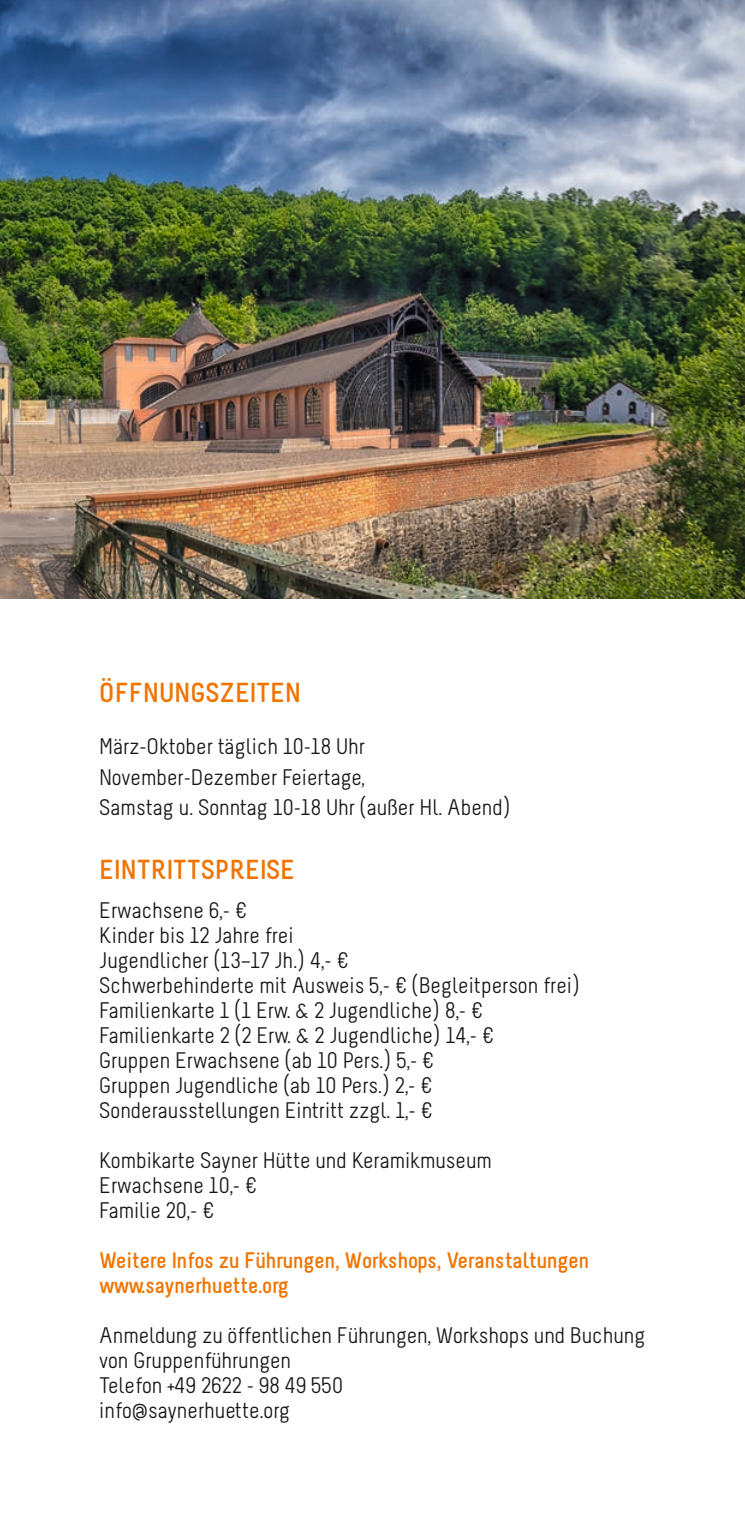
<style>
.page{position:relative;width:745px;height:1531px;background:#fff}
.page>*{position:absolute;margin:0;border:0;box-sizing:border-box;transform-origin:0 0}
.sky{font:700 27.5px "Melbourne";letter-spacing:.01em;color:#f07400}
.lauftext{font:22.5px/25px "Melbourne";color:#151616}
.lauftext-2{font:700 22.5px "Melbourne";color:#f07400}
</style>
<div class="page">
<img style="left:0;top:0;width:744px;height:599px">
<p class="sky" style="left:99px;top:678px;width:203px">ÖFFNUNGSZEITEN</p>
<p class="lauftext" style="left:99px;top:734px;width:267px">März-Oktober täglich 10-18 Uhr</p>
<p class="lauftext" style="left:99px;top:765px;width:267px">November-Dezember Feiertage,</p>
<p class="lauftext" style="left:99px;top:795px;width:413px">Samstag u. Sonntag 10-18 Uhr (außer Hl. Abend)</p>
<p class="sky" style="left:99px;top:855px;width:197px">EINTRITTSPREISE</p>
<p class="lauftext" style="left:99px;top:898px;width:149px">Erwachsene 6,- €</p>
<p class="lauftext" style="left:99px;top:923px;width:195px">Kinder bis 12 Jahre frei</p>
<p class="lauftext" style="left:99px;top:948px;width:251px">Jugendlicher (13–17 Jh.) 4,- €</p>
<p class="lauftext" style="left:99px;top:973px;width:482px">Schwerbehinderte mit Ausweis 5,- € (Begleitperson frei)</p>
<p class="lauftext" style="left:99px;top:998px;width:385px">Familienkarte 1 (1 Erw. &amp; 2 Jugendliche) 8,- €</p>
<p class="lauftext" style="left:99px;top:1023px;width:396px">Familienkarte 2 (2 Erw. &amp; 2 Jugendliche) 14,- €</p>
<p class="lauftext" style="left:99px;top:1048px;width:336px">Gruppen Erwachsene (ab 10 Pers.) 5,- €</p>
<p class="lauftext" style="left:99px;top:1073px;width:334px">Gruppen Jugendliche (ab 10 Pers.) 2,- €</p>
<p class="lauftext" style="left:99px;top:1098px;width:334px">Sonderausstellungen Eintritt zzgl. 1,- €</p>
<p class="lauftext" style="left:99px;top:1148px;width:394px">Kombikarte Sayner Hütte und Keramikmuseum</p>
<p class="lauftext" style="left:99px;top:1173px;width:159px">Erwachsene 10,- €</p>
<p class="lauftext" style="left:99px;top:1198px;width:116px">Familie 20,- €</p>
<p class="lauftext-2" style="left:99px;top:1249px;width:491px">Weitere Infos zu Führungen, Workshops, Veranstaltungen</p>
<p class="lauftext-2" style="left:99px;top:1274px;width:191px">www.saynerhuette.org</p>
<p class="lauftext" style="left:99px;top:1323px;width:547px">Anmeldung zu öffentlichen Führungen, Workshops und Buchung von Gruppenführungen</p>
<p class="lauftext" style="left:99px;top:1373px;width:245px">Telefon +49 2622 - 98 49 550</p>
<p class="lauftext" style="left:99px;top:1398px;width:192px">info@saynerhuette.org</p>
</div>
